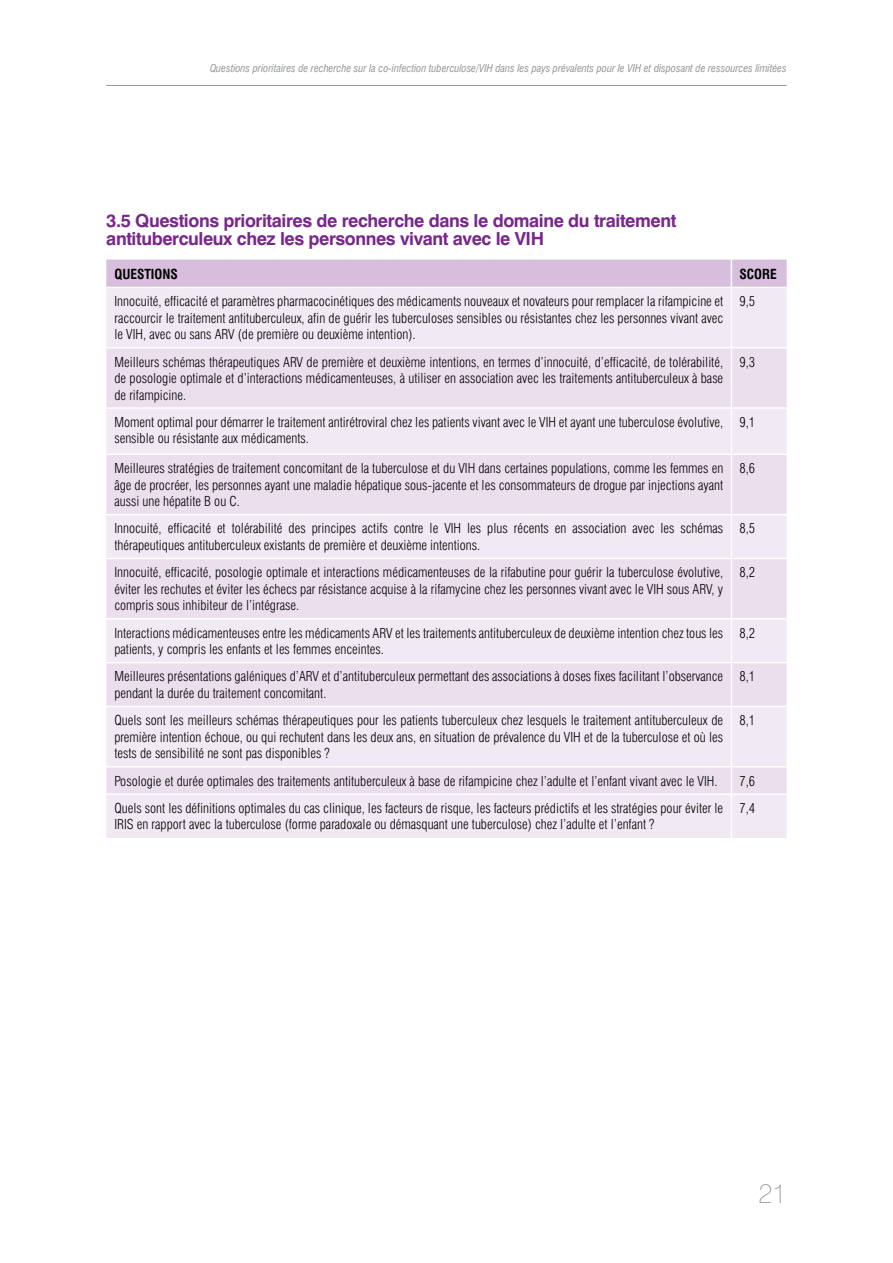
<style>
.page{position:relative;width:893px;height:1263px;background:#fff}
.page>*{position:absolute;margin:0;border:0;box-sizing:border-box;transform-origin:0 0}
.t1{font:100 27px "Swiss 721 BT";color:#939598}
.t2{font:700 18px/18px "Swiss 721 BT";letter-spacing:-.025em;color:#78278b}
.t3{font:300 condensed 13.5px/16.5px "Swiss 721 BT";color:#000;text-align:justify}
.t4{font:700 condensed 13.5px "Swiss 721 BT";color:#000}
.t5{font:italic condensed 10.5px "Swiss 721 BT";color:#939598}
</style>
<div class="page">
<hr style="left:106px;top:85px;width:681px;height:1px;background:#939598">
<div style="left:106px;top:288px;width:681px;height:550px;background:#f1e9f3"></div>
<svg style="left:106px;top:348px;width:681px;height:445px;background:#ede3f0"></svg>
<hr style="left:731px;top:288px;width:1px;height:59px;background:#fff">
<hr style="left:106px;top:347px;width:625px;height:1px;background:#fff">
<hr style="left:731px;top:347px;width:56px;height:1px;background:#fff">
<hr style="left:731px;top:348px;width:1px;height:59px;background:#fff">
<hr style="left:106px;top:407px;width:625px;height:2px;background:#fff">
<hr style="left:731px;top:407px;width:56px;height:2px;background:#fff">
<hr style="left:731px;top:409px;width:1px;height:45px;background:#fff">
<hr style="left:106px;top:454px;width:625px;height:1px;background:#fff">
<hr style="left:731px;top:454px;width:56px;height:1px;background:#fff">
<hr style="left:731px;top:455px;width:1px;height:59px;background:#fff">
<hr style="left:106px;top:514px;width:625px;height:1px;background:#fff">
<hr style="left:731px;top:514px;width:56px;height:1px;background:#fff">
<hr style="left:731px;top:515px;width:1px;height:43px;background:#fff">
<hr style="left:106px;top:558px;width:625px;height:1px;background:#fff">
<hr style="left:731px;top:558px;width:56px;height:1px;background:#fff">
<hr style="left:731px;top:559px;width:1px;height:59px;background:#fff">
<hr style="left:106px;top:618px;width:625px;height:1px;background:#fff">
<hr style="left:731px;top:618px;width:56px;height:1px;background:#fff">
<hr style="left:731px;top:619px;width:1px;height:43px;background:#fff">
<hr style="left:106px;top:662px;width:625px;height:1px;background:#fff">
<hr style="left:731px;top:662px;width:56px;height:1px;background:#fff">
<hr style="left:731px;top:663px;width:1px;height:43px;background:#fff">
<hr style="left:106px;top:706px;width:625px;height:1px;background:#fff">
<hr style="left:731px;top:706px;width:56px;height:1px;background:#fff">
<hr style="left:731px;top:707px;width:1px;height:59px;background:#fff">
<hr style="left:106px;top:766px;width:625px;height:1px;background:#fff">
<hr style="left:731px;top:766px;width:56px;height:1px;background:#fff">
<svg style="left:731px;top:767px;width:1px;height:26px"></svg>
<hr style="left:106px;top:793px;width:625px;height:2px;background:#fff">
<hr style="left:731px;top:793px;width:56px;height:2px;background:#fff">
<hr style="left:731px;top:795px;width:1px;height:43px;background:#fff">
<div style="left:106px;top:260px;width:681px;height:27px;background:#d6bedc"></div>
<p class="t5" style="left:210px;top:62px;width:578px">Questions prioritaires de recherche sur la co-infection tuberculose/VIH dans les pays prévalents pour le VIH et disposant de ressources limitées</p>
<h2 class="t2" style="left:106px;top:211px;width:572px">3.5 Questions prioritaires de recherche dans le domaine du traitement antituberculeux chez les personnes vivant avec le VIH</h2>
<p class="t4" style="left:114px;top:266px;width:65px">QUESTIONS</p>
<p class="t4" style="left:739px;top:266px;width:39px">SCORE</p>
<p class="t3" style="left:114px;top:293px;width:610px">Innocuité, efficacité et paramètres pharmacocinétiques des médicaments nouveaux et novateurs pour remplacer la rifampicine et raccourcir le traitement antituberculeux, afin de guérir les tuberculoses sensibles ou résistantes chez les personnes vivant avec le VIH, avec ou sans ARV (de première ou deuxième intention).</p>
<p class="t3" style="left:739px;top:293px;width:17px">9,5</p>
<p class="t3" style="left:114px;top:353px;width:610px">Meilleurs schémas thérapeutiques ARV de première et deuxième intentions, en termes d’innocuité, d’efficacité, de tolérabilité, de posologie optimale et d’interactions médicamenteuses, à utiliser en association avec les traitements antituberculeux à base de rifampicine.</p>
<p class="t3" style="left:739px;top:353px;width:17px">9,3</p>
<p class="t3" style="left:114px;top:414px;width:610px">Moment optimal pour démarrer le traitement antirétroviral chez les patients vivant avec le VIH et ayant une tuberculose évolutive, sensible ou résistante aux médicaments.</p>
<p class="t3" style="left:739px;top:414px;width:17px">9,1</p>
<p class="t3" style="left:114px;top:460px;width:610px">Meilleures stratégies de traitement concomitant de la tuberculose et du VIH dans certaines populations, comme les femmes en âge de procréer, les personnes ayant une maladie hépatique sous-jacente et les consommateurs de drogue par injections ayant aussi une hépatite B ou C.</p>
<p class="t3" style="left:739px;top:460px;width:17px">8,6</p>
<p class="t3" style="left:114px;top:520px;width:610px">Innocuité, efficacité et tolérabilité des principes actifs contre le VIH les plus récents en association avec les schémas thérapeutiques antituberculeux existants de première et deuxième intentions.</p>
<p class="t3" style="left:739px;top:520px;width:17px">8,5</p>
<p class="t3" style="left:114px;top:564px;width:610px">Innocuité, efficacité, posologie optimale et interactions médicamenteuses de la rifabutine pour guérir la tuberculose évolutive, éviter les rechutes et éviter les échecs par résistance acquise à la rifamycine chez les personnes vivant avec le VIH sous ARV, y compris sous inhibiteur de l’intégrase.</p>
<p class="t3" style="left:739px;top:564px;width:17px">8,2</p>
<p class="t3" style="left:114px;top:624px;width:610px">Interactions médicamenteuses entre les médicaments ARV et les traitements antituberculeux de deuxième intention chez tous les patients, y compris les enfants et les femmes enceintes.</p>
<p class="t3" style="left:739px;top:624px;width:17px">8,2</p>
<p class="t3" style="left:114px;top:668px;width:610px">Meilleures présentations galéniques d’ARV et d’antituberculeux permettant des associations à doses fixes facilitant l’observance pendant la durée du traitement concomitant.</p>
<p class="t3" style="left:739px;top:668px;width:17px">8,1</p>
<p class="t3" style="left:114px;top:712px;width:610px">Quels sont les meilleurs schémas thérapeutiques pour les patients tuberculeux chez lesquels le traitement antituberculeux de première intention échoue, ou qui rechutent dans les deux ans, en situation de prévalence du VIH et de la tuberculose et où les tests de sensibilité ne sont pas disponibles ?</p>
<p class="t3" style="left:739px;top:712px;width:17px">8,1</p>
<p class="t3" style="left:114px;top:772px;width:605px">Posologie et durée optimales des traitements antituberculeux à base de rifampicine chez l’adulte et l’enfant vivant avec le VIH.</p>
<p class="t3" style="left:739px;top:772px;width:17px">7,6</p>
<p class="t3" style="left:114px;top:800px;width:610px">Quels sont les définitions optimales du cas clinique, les facteurs de risque, les facteurs prédictifs et les stratégies pour éviter le<br>IRIS en rapport avec la tuberculose (forme paradoxale ou démasquant une tuberculose) chez l’adulte et l’enfant ?</p>
<p class="t3" style="left:739px;top:800px;width:17px">7,4</p>
<h1 class="t1" style="left:758px;top:1177px;width:30px">21</h1>
</div>
